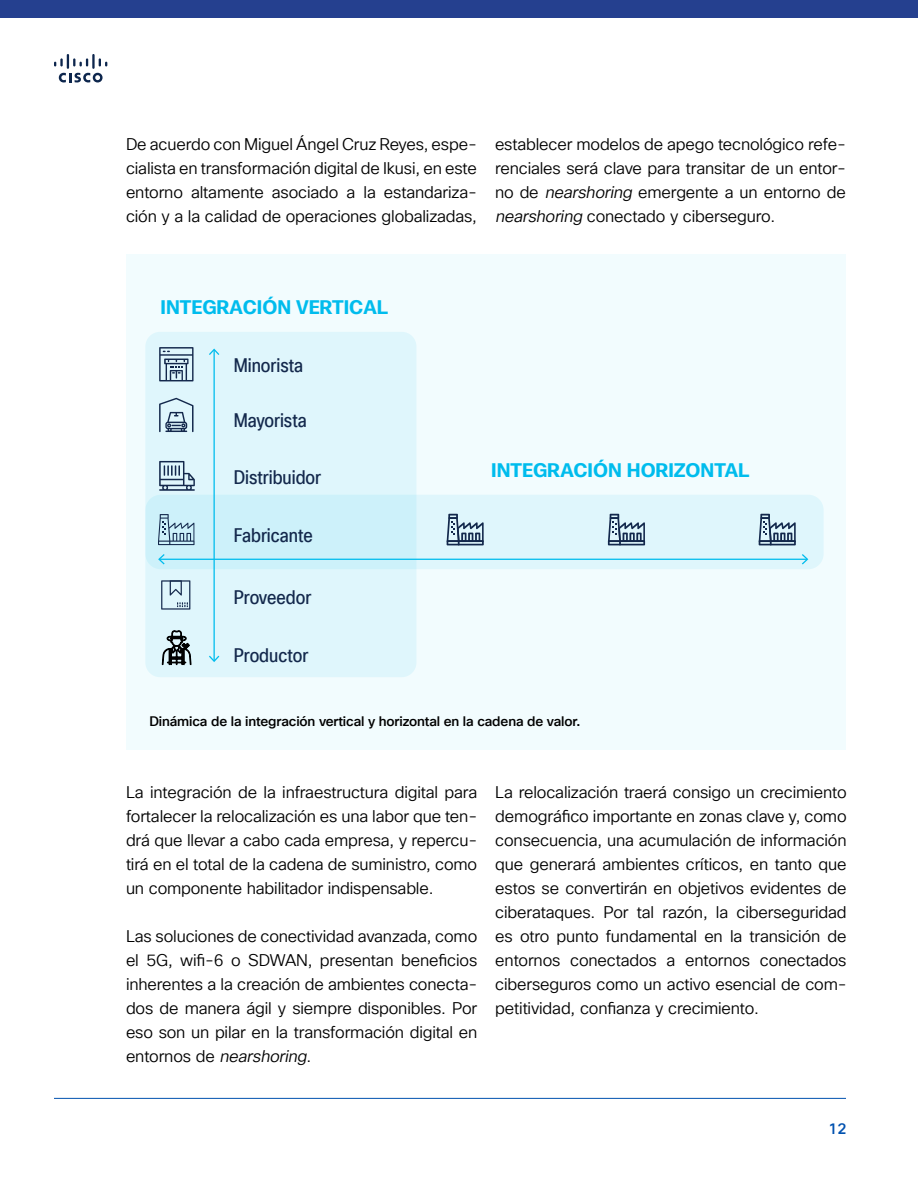
<style>
.page{position:relative;width:918px;height:1188px;background:#fff}
.page>*{position:absolute;margin:0;border:0;box-sizing:border-box;transform-origin:0 0}
.t1{font:condensed 19.2px "Cisco Sans TT";color:#13284c}
.t2{font:700 19.2px "Cisco Sans TT";color:#00bced}
.t3{font:16.5px/24px "Cisco Sans TT Light";letter-spacing:-.01em;color:#000;text-align:justify}
.t4{font:500 15px "Cisco Sans TT";color:#0051af}
.t5{font:500 13.5px "Cisco Sans TT";letter-spacing:-.01em;color:#000}
.s1{font-style:italic}
</style>
<div class="page">
<svg style="left:54px;top:54px;width:53px;height:29px"></svg>
<hr style="left:54px;top:1098px;width:792px;height:1px;background:#0051af">
<div style="left:0;top:0;width:918px;height:18px;background:#25408f"></div>
<div style="left:126px;top:254px;width:720px;height:496px;background:#f2fcfe"></div>
<div style="left:145px;top:495px;width:679px;height:74px;background:#dff6fc;border-radius:15px"></div>
<div style="left:145px;top:332px;width:271px;height:345px;background:linear-gradient(to bottom,#dcf5fc,#d8f4fb);border-radius:15px"></div>
<svg style="left:159px;top:347px;width:35px;height:34px"></svg>
<svg style="left:159px;top:461px;width:36px;height:30px"></svg>
<svg style="left:159px;top:398px;width:35px;height:34px"></svg>
<svg style="left:158px;top:514px;width:37px;height:31px"></svg>
<svg style="left:447px;top:514px;width:37px;height:31px"></svg>
<svg style="left:608px;top:514px;width:37px;height:31px"></svg>
<svg style="left:759px;top:514px;width:37px;height:31px"></svg>
<svg style="left:161px;top:580px;width:29px;height:30px"></svg>
<svg style="left:162px;top:630px;width:29px;height:43px"></svg>
<hr style="left:214px;top:350px;width:1px;height:311px;background:#00bced">
<svg style="left:209px;top:349px;width:10px;height:6px"></svg>
<svg style="left:209px;top:656px;width:10px;height:6px"></svg>
<hr style="left:160px;top:559px;width:647px;height:1px;background:#00bced">
<svg style="left:802px;top:554px;width:6px;height:10px"></svg>
<svg style="left:158px;top:554px;width:7px;height:10px"></svg>
<p class="t3" style="left:126px;top:133px;width:353px">De acuerdo con Miguel Ángel Cruz Reyes, espe&shy;cialista en transformación digital de Ikusi, en este entorno altamente asociado a la estandariza&shy;ción y a la calidad de operaciones globalizadas,</p>
<p class="t3" style="left:495px;top:133px;width:353px">establecer modelos de apego tecnológico refe&shy;renciales será clave para transitar de un entor&shy;no de <span class="s1">nearshoring</span> emergente a un entorno de <span class="s1">nearshoring</span> conectado y ciberseguro.</p>
<p class="t2" style="left:161px;top:295px;width:229px">INTEGRACIÓN VERTICAL</p>
<p class="t1" style="left:234px;top:353px;width:71px">Minorista</p>
<p class="t1" style="left:234px;top:408px;width:75px">Mayorista</p>
<p class="t1" style="left:234px;top:465px;width:89px">Distribuidor</p>
<p class="t1" style="left:234px;top:523px;width:81px">Fabricante</p>
<p class="t1" style="left:234px;top:585px;width:79px">Proveedor</p>
<p class="t1" style="left:234px;top:642px;width:76px">Productor</p>
<p class="t2" style="left:491px;top:458px;width:260px">INTEGRACIÓN HORIZONTAL</p>
<p class="t5" style="left:149px;top:712px;width:433px">Dinámica de la integración vertical y horizontal en la cadena de valor.</p>
<p class="t3" style="left:126px;top:781px;width:353px">La integración de la infraestructura digital para fortalecer la relocalización es una labor que ten&shy;drá que llevar a cabo cada empresa, y repercu&shy;tirá en el total de la cadena de suministro, como un componente habilitador indispensable.</p>
<p class="t3" style="left:126px;top:925px;width:353px">Las soluciones de conectividad avanzada, como el 5G, wifi-6 o SDWAN, presentan beneficios inherentes a la creación de ambientes conecta&shy;dos de manera ágil y siempre disponibles. Por eso son un pilar en la transformación digital en e n to r n o s d e <span class="s1">nearshoring</span>.</p>
<p class="t3" style="left:495px;top:781px;width:353px">La relocalización traerá consigo un crecimiento demográfico importante en zonas clave y, como consecuencia, una acumulación de información que generará ambientes críticos, en tanto que estos se convertirán en objetivos evidentes de ciberataques. Por tal razón, la ciberseguridad es otro punto fundamental en la transición de entornos conectados a entornos conectados ciberseguros como un activo esencial de com&shy;petitividad, confianza y crecimiento.</p>
<p class="t4" style="left:829px;top:1119px;width:19px">12</p>
</div>
